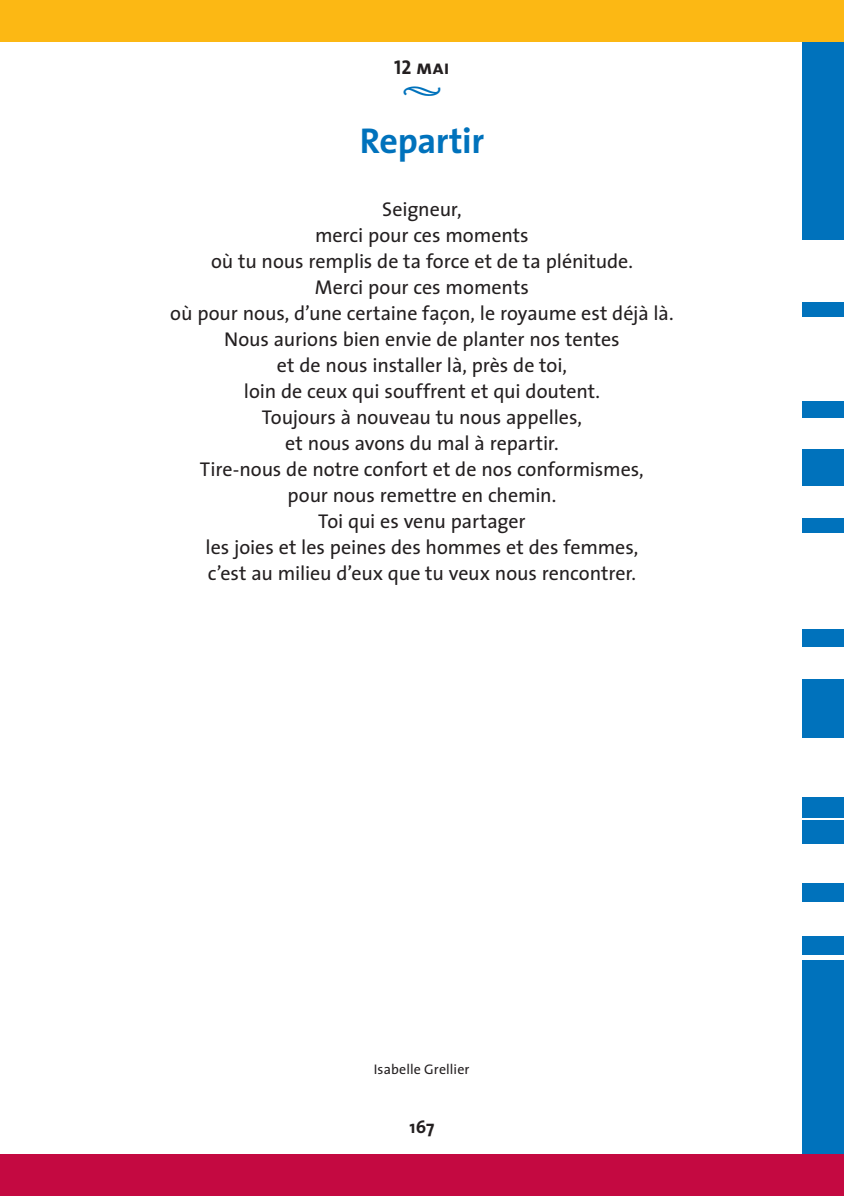
<style>
.page{position:relative;width:844px;height:1196px;background:#fff}
.page>*{position:absolute;margin:0;border:0;box-sizing:border-box;transform-origin:0 0}
.titre_prière_rouge{font:700 36px "The Sans";letter-spacing:-.015em;color:#0072bc}
.prière_normal{font:20px "The Sans";letter-spacing:-.005em;color:#231f20}
.t1{font:20px "The Sans Bold Caps";color:#231f20}
.t2{font:20px "The Sans Semi Bold Expert";color:#0072bc}
.t3{font:700 18px "The Sans";color:#231f20}
.prière_normal-2{font:14px "The Sans";letter-spacing:.01em;color:#231f20}
</style>
<div class="page">
<div style="left:802px;top:0;width:42px;height:1195px;background:#0072bc"></div>
<div style="left:797px;top:738px;width:47px;height:59px;background:#fff"></div>
<div style="left:797px;top:533px;width:47px;height:96px;background:#fff"></div>
<div style="left:797px;top:317px;width:47px;height:84px;background:#fff"></div>
<div style="left:797px;top:239px;width:47px;height:62px;background:#fff"></div>
<div style="left:797px;top:844px;width:47px;height:38px;background:#fff"></div>
<div style="left:797px;top:647px;width:47px;height:31px;background:#fff"></div>
<div style="left:797px;top:486px;width:47px;height:31px;background:#fff"></div>
<div style="left:797px;top:418px;width:47px;height:30px;background:#fff"></div>
<hr style="left:797px;top:955px;width:47px;height:4px;background:#fff">
<div style="left:797px;top:901px;width:47px;height:34px;background:#fff"></div>
<hr style="left:797px;top:817px;width:47px;height:2px;background:#fff">
<div style="left:0;top:1153px;width:844px;height:42px;background:#c40941"></div>
<div style="left:0;top:0;width:844px;height:42px;background:#fcb814"></div>
<p class="t1" style="left:394px;top:50px;width:57px">12 mai</p>
<p class="t2" style="left:402px;top:72px;width:40px">Ÿ</p>
<p class="titre_prière_rouge" style="left:360px;top:111px;width:126px">Repartir</p>
<p class="prière_normal" style="left:382px;top:193px;width:81px">Seigneur,</p>
<p class="prière_normal" style="left:315px;top:219px;width:215px">merci pour ces moments</p>
<p class="prière_normal" style="left:211px;top:245px;width:423px">où tu nous remplis de ta force et de ta plénitude.</p>
<p class="prière_normal" style="left:315px;top:271px;width:216px">Merci pour ces moments</p>
<p class="prière_normal" style="left:170px;top:297px;width:505px">où pour nous, d’une certaine façon, le royaume est déjà là.</p>
<p class="prière_normal" style="left:224px;top:323px;width:397px">Nous aurions bien envie de planter nos tentes</p>
<p class="prière_normal" style="left:277px;top:349px;width:291px">et de nous installer là, près de toi,</p>
<p class="prière_normal" style="left:244px;top:375px;width:358px">loin de ceux qui souffrent et qui doutent.</p>
<p class="prière_normal" style="left:262px;top:401px;width:322px">Toujours à nouveau tu nous appelles,</p>
<p class="prière_normal" style="left:285px;top:427px;width:275px">et nous avons du mal à repartir.</p>
<p class="prière_normal" style="left:200px;top:453px;width:445px">Tire-nous de notre confort et de nos conformismes,</p>
<p class="prière_normal" style="left:287px;top:479px;width:270px">pour nous remettre en chemin.</p>
<p class="prière_normal" style="left:318px;top:505px;width:209px">Toi qui es venu partager</p>
<p class="prière_normal" style="left:205px;top:531px;width:434px">les joies et les peines des hommes et des femmes,</p>
<p class="prière_normal" style="left:208px;top:557px;width:430px">c’est au milieu d’eux que tu veux nous rencontrer.</p>
<p class="prière_normal-2" style="left:374px;top:1056px;width:97px">Isabelle Grellier</p>
<p class="t3" style="left:409px;top:1111px;width:26px">167</p>
</div>
